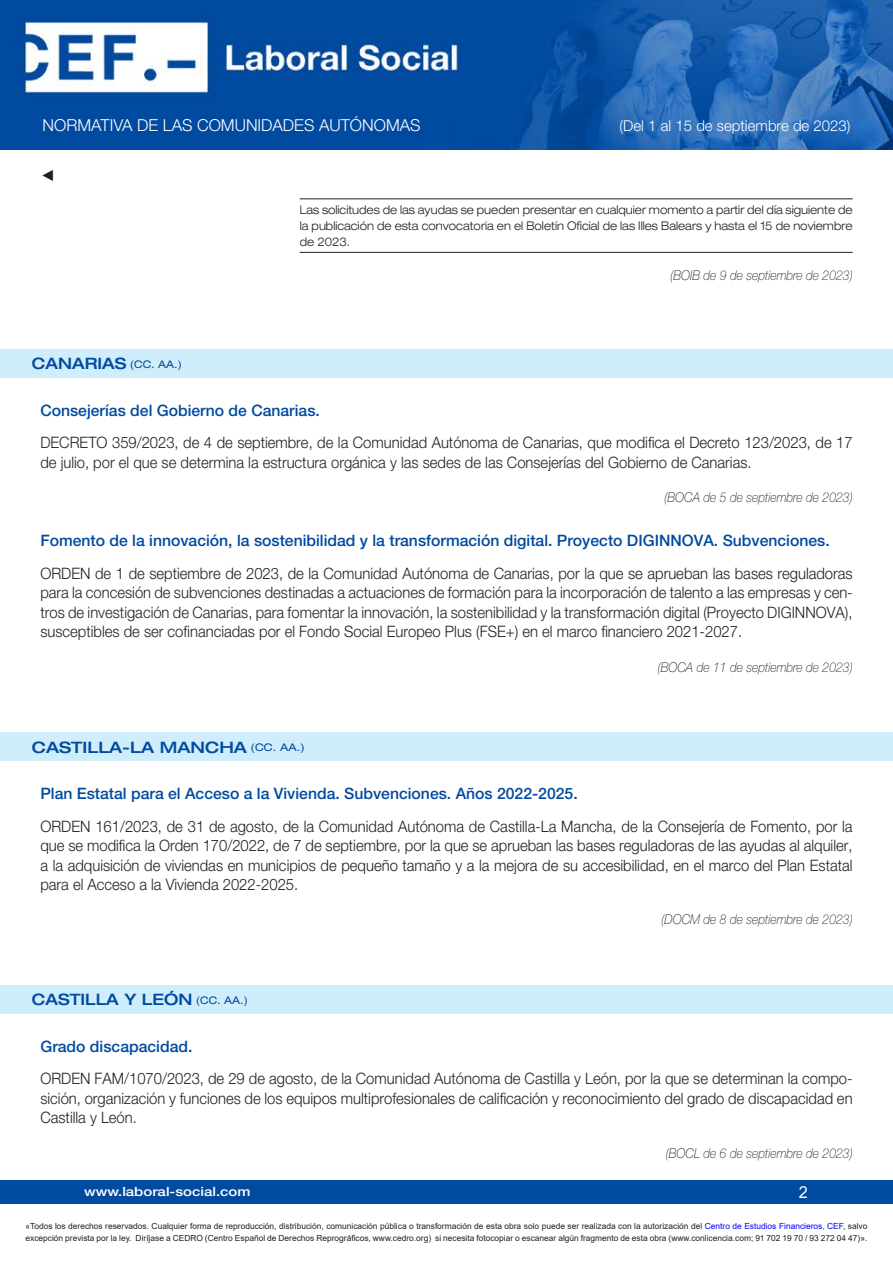
<style>
.page{position:relative;width:893px;height:1263px;background:#fff}
.page>*{position:absolute;margin:0;border:0;box-sizing:border-box;transform-origin:0 0}
.t1{font:300 16.5px "Helvetica Neue LT Std";color:#fff}
.t2{font:16.5px "Arial";color:#fff}
.Contenido{font:300 15.75px/19.5px "Helvetica Neue LT Std";color:#231f20;text-align:justify;scale:.94 1}
.Título-cabecera{font:500 15.75px "Helvetica Neue LT Std";color:#004a9f}
.Comunidades_division{font:500 expanded 15.75px "Helvetica Neue LT Std";color:#004a9f}
.Comunidades_TOP{font:500 expanded 15.75px "Helvetica Neue LT Std";color:#004a9f;scale:1.04 1}
.Contenido-2{font:15.75px "Times New Roman";color:#231f20;scale:.94 1}
.t3{font:300 15px "Helvetica Neue LT Std";color:#fff}
.publicación{font:italic 100 13.5px "Helvetica Neue LT Std";color:#231f20;scale:.9 1}
.t4{font:500 12.75px "Helvetica Neue LT Std";color:#fff;scale:1.18 1}
.Plazo{font:300 expanded 12px/15.8px "Helvetica Neue LT Std";color:#231f20;text-align:justify;scale:.92 1}
.t5{font:8.4px/12px "Arial";color:#231f20}
.s1{font-weight:400;font-size:10.5px}
.s2{color:#00f}
</style>
<div class="page">
<div style="left:0;top:1180px;width:893px;height:23px;background:#004a9f"></div>
<img style="left:0;top:0;width:893px;height:149px">
<hr style="left:300px;top:198px;width:553px;height:1px;background:#231f20">
<hr style="left:300px;top:252px;width:553px;height:1px;background:#231f20">
<div style="left:0;top:350px;width:893px;height:28px;background:#cfedfb"></div>
<div style="left:0;top:733px;width:893px;height:28px;background:#cfedfb"></div>
<div style="left:0;top:986px;width:893px;height:28px;background:#cfedfb"></div>
<p class="t1" style="left:43px;top:115px;width:379px">NORMATIVA DE LAS COMUNIDADES AUTÓNOMAS</p>
<p class="t3" style="left:620px;top:117px;width:232px">(Del 1 al 15 de septiembre de 2023)</p>
<p class="Contenido-2" style="left:40px;top:165px;width:17px">◄</p>
<p class="Plazo" style="left:300px;top:202px;width:602px">Las solicitudes de las ayudas se pueden presentar en cualquier momento a partir del día siguiente de la publicación de esta convocatoria en el Boletín Oficial de las Illes Balears y hasta el 15 de noviembre de 2023.</p>
<p class="publicación" style="left:671px;top:267px;width:204px">(BOIB de 9 de septiembre de 2023)</p>
<p class="Comunidades_division" style="left:32px;top:354px;width:152px">CANARIAS <span class="s1">(CC. AA.)</span></p>
<p class="Título-cabecera" style="left:40px;top:401px;width:281px">Consejerías del Gobierno de Canarias.</p>
<p class="Contenido" style="left:40px;top:433px;width:866px">DECRETO 359/2023, de 4 de septiembre, de la Comunidad Autónoma de Canarias, que modifica el Decreto 123/2023, de 17 de julio, por el que se determina la estructura orgánica y las sedes de las Consejerías del Gobierno de Canarias.</p>
<p class="publicación" style="left:665px;top:490px;width:210px">(BOCA de 5 de septiembre de 2023)</p>
<p class="Título-cabecera" style="left:40px;top:531px;width:791px">Fomento de la innovación, la sostenibilidad y la transformación digital. Proyecto DIGINNOVA. Subvenciones.</p>
<p class="Contenido" style="left:40px;top:563px;width:866px">ORDEN de 1 de septiembre de 2023, de la Comunidad Autónoma de Canarias, por la que se aprueban las bases reguladoras para la concesión de subvenciones destinadas a actuaciones de formación para la incorporación de talento a las empresas y cen&shy;tros de investigación de Canarias, para fomentar la innovación, la sostenibilidad y la transformación digital (Proyecto DIGINNOVA), susceptibles de ser cofinanciadas por el Fondo Social Europeo Plus (FSE+) en el marco financiero 2021-2027.</p>
<p class="publicación" style="left:658px;top:659px;width:218px">(BOCA de 11 de septiembre de 2023)</p>
<p class="Comunidades_TOP" style="left:32px;top:737px;width:264px">CASTILLA-LA MANCHA <span class="s1">(CC. AA.)</span></p>
<p class="Título-cabecera" style="left:40px;top:784px;width:539px">Plan Estatal para el Acceso a la Vivienda. Subvenciones. Años 2022-2025.</p>
<p class="Contenido" style="left:40px;top:816px;width:865px">ORDEN 161/2023, de 31 de agosto, de la Comunidad Autónoma de Castilla-La Mancha, de la Consejería de Fomento, por la que se modifica la Orden 170/2022, de 7 de septiembre, por la que se aprueban las bases reguladoras de las ayudas al alquiler, a la adquisición de viviendas en municipios de pequeño tamaño y a la mejora de su accesibilidad, en el marco del Plan Estatal para el Acceso a la Vivienda 2022-2025.</p>
<p class="publicación" style="left:661px;top:912px;width:214px">(DOCM de 8 de septiembre de 2023)</p>
<p class="Comunidades_division" style="left:32px;top:990px;width:218px">CASTILLA Y LEÓN <span class="s1">(CC. AA.)</span></p>
<p class="Título-cabecera" style="left:40px;top:1037px;width:154px">Grado discapacidad.</p>
<p class="Contenido" style="left:40px;top:1069px;width:865px">ORDEN FAM/1070/2023, de 29 de agosto, de la Comunidad Autónoma de Castilla y León, por la que se determinan la compo&shy;sición, organización y funciones de los equipos multiprofesionales de calificación y reconocimiento del grado de discapacidad en Castilla y León.</p>
<p class="publicación" style="left:666px;top:1145px;width:209px">(BOCL de 6 de septiembre de 2023)</p>
<p class="t4" style="left:84px;top:1184px;width:143px">www.laboral-social.com</p>
<p class="t2" style="left:799px;top:1180px;width:11px">2</p>
<p class="t5" style="left:26px;top:1220px;width:843px">«Todos los derechos reservados. Cualquier forma de reproducción, distribución, comunicación pública o transformación de esta obra solo puede ser realizada con la autorización del <span class="s2">Centro de Estudios Financieros, CEF</span>, salvo excepción prevista por la ley. Diríjase a CEDRO (Centro Español de Derechos Reprográficos, www.cedro.org) si necesita fotocopiar o escanear algún fragmento de esta obra (www.conlicencia.com; 91 702 19 70 / 93 272 04 47)».</p>
</div>
